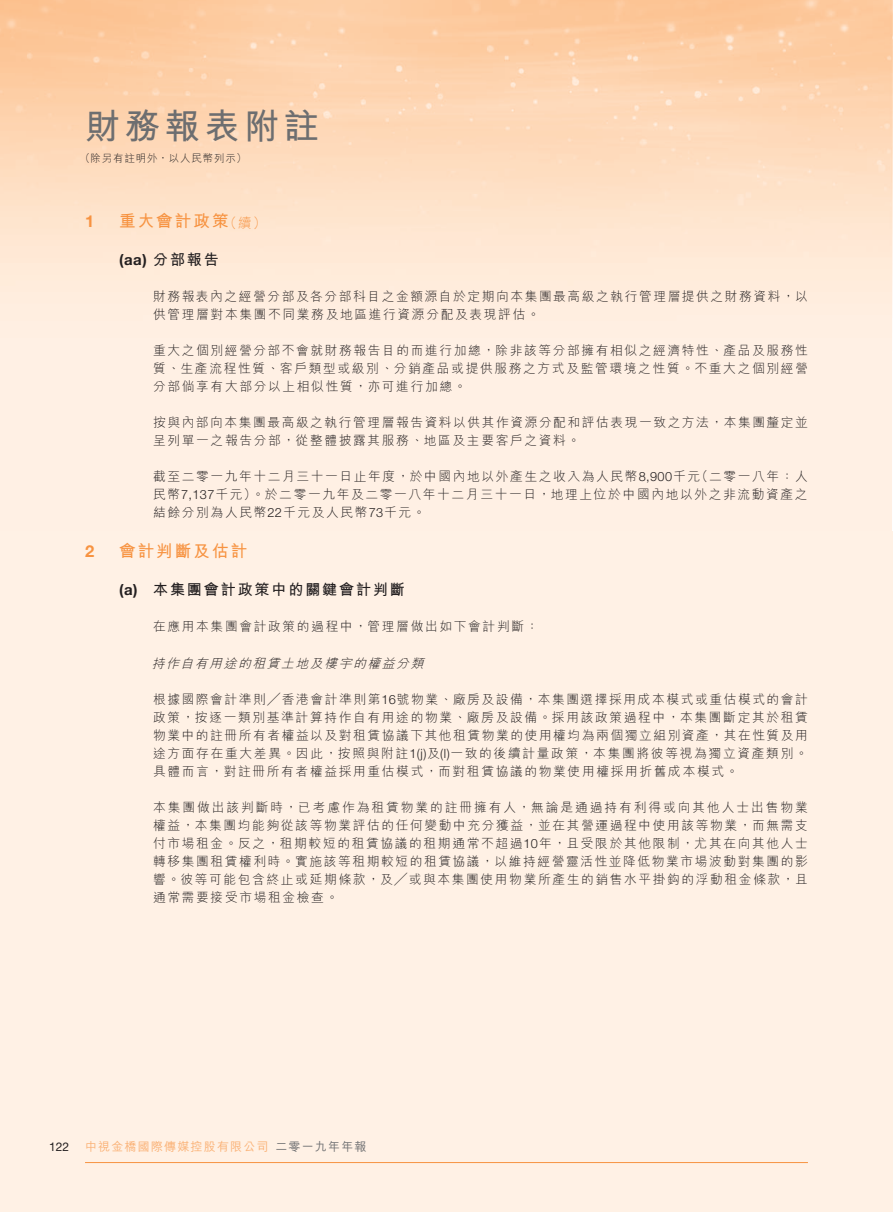
<style>
.page{position:relative;width:893px;height:1212px;background:#fff1e5}
.page>*{position:absolute;margin:0;border:0;box-sizing:border-box;transform-origin:0 0}
.t1{font:35.25px "M Hei HK Bold E Ten B5 H";letter-spacing:.13em;color:#6d6e70}
.t2{font:16.5px "M Hei HK Bold E Ten B5 H";letter-spacing:.13em;color:#f79341}
.t3{font:700 16.5px "Helvetica Neue LT Std";color:#f79341}
.t4{font:15px "M Hei HK Bold E Ten B5 H";letter-spacing:.13em;color:#231f20}
.t5{font:700 15px "Helvetica Neue LT Std";color:#231f20}
.t6{font:12.75px/18px "M Hei HK Light E Ten B5 H";letter-spacing:.13em;color:#231f20;text-align:justify}
.t7{font:italic 12.75px "M Hei HK Light E Ten B5 H";color:#231f20}
.t8{font:12px "M Hei HK Medium E Ten B5 H";letter-spacing:.1em;color:#fab175}
.t9{font:10.5px "M Hei HK Light E Ten B5 H";letter-spacing:.08em;color:#231f20}
.s1{font-family:"M Hei HK Light E Ten B5 H";font-size:13.5px}
.s2{font-family:"M Hei HK Bold E Ten B5 H";font-weight:400}
.s3{font-family:"Helvetica Neue LT Std";font-weight:300}
.s4{font-family:"Helvetica Neue LT Std";font-weight:700}
.s5{color:#6d6e70}
</style>
<div class="page">
<img style="left:0;top:0;width:892px;height:286px">
<img style="left:892px;top:0;width:1px;height:530px">
<hr style="left:85px;top:1162px;width:723px;height:1px;background:#f79341">
<h1 class="t1" style="left:85px;top:113px;width:236px">財務報表附註</h1>
<p class="t9" style="left:80px;top:155px;width:168px">（除另有註明外，以人民幣列示）</p>
<p class="t3" style="left:85px;top:216px;width:11px">1</p>
<p class="t2" style="left:119px;top:215px;width:149px">重大會計政策<span class="s1">（續）</span></p>
<p class="t5" style="left:119px;top:254px;width:101px">(aa) <span class="s2">分部報告</span></p>
<p class="t6" style="left:153px;top:289px;width:656px">財務報表內之經營分部及各分部科目之金額源自於定期向本集團最高級之執行管理層提供之財務資料，以供管理層對本集團不同業務及地區進行資源分配及表現評估。</p>
<p class="t6" style="left:153px;top:343px;width:656px">重大之個別經營分部不會就財務報告目的而進行加總，除非該等分部擁有相似之經濟特性、產品及服務性質、生產流程性質、客戶類型或級別、分銷產品或提供服務之方式及監管環境之性質。不重大之個別經營分部倘享有大部分以上相似性質，亦可進行加總。</p>
<p class="t6" style="left:153px;top:415px;width:656px">按與內部向本集團最高級之執行管理層報告資料以供其作資源分配和評估表現一致之方法，本集團釐定並呈列單一之報告分部，從整體披露其服務、地區及主要客戶之資料。</p>
<p class="t6" style="left:153px;top:469px;width:656px">截至二零一九年十二月三十一日止年度，於中國內地以外產生之收入為人民幣<span class="s3">8,900</span>千元（二零一八年：人民幣<span class="s3">7,137</span>千元）。於二零一九年及二零一八年十二月三十一日，地理上位於中國內地以外之非流動資產之結餘分別為人民幣<span class="s3">22</span>千元及人民幣<span class="s3">73</span>千元。</p>
<p class="t3" style="left:85px;top:546px;width:11px">2</p>
<p class="t2" style="left:119px;top:545px;width:130px">會計判斷及估計</p>
<p class="t4" style="left:119px;top:584px;width:287px"><span class="s4">(a)</span> 本集團會計政策中的關鍵會計判斷</p>
<p class="t6" style="left:153px;top:619px;width:387px">在應用本集團會計政策的過程中，管理層做出如下會計判斷：</p>
<p class="t7" style="left:152px;top:659px;width:276px">持作自有用途的租賃土地及樓宇的權益分類</p>
<p class="t6" style="left:153px;top:692px;width:656px">根據國際會計準則╱香港會計準則第<span class="s3">16</span>號物業、廠房及設備，本集團選擇採用成本模式或重估模式的會計政策，按逐一類別基準計算持作自有用途的物業、廠房及設備。採用該政策過程中，本集團斷定其於租賃物業中的註冊所有者權益以及對租賃協議下其他租賃物業的使用權均為兩個獨立組別資產，其在性質及用途方面存在重大差異。因此，按照與附註<span class="s3">1(j)</span>及<span class="s3">(l)</span>一致的後續計量政策，本集團將彼等視為獨立資產類別。具體而言，對註冊所有者權益採用重估模式，而對租賃協議的物業使用權採用折舊成本模式。</p>
<p class="t6" style="left:153px;top:800px;width:656px">本集團做出該判斷時，已考慮作為租賃物業的註冊擁有人，無論是通過持有利得或向其他人士出售物業權益，本集團均能夠從該等物業評估的任何變動中充分獲益，並在其營運過程中使用該等物業，而無需支付市場租金。反之，租期較短的租賃協議的租期通常不超過<span class="s3">10</span>年，且受限於其他限制，尤其在向其他人士轉移集團租賃權利時。實施該等租期較短的租賃協議，以維持經營靈活性並降低物業市場波動對集團的影響。彼等可能包含終止或延期條款，及╱或與本集團使用物業所產生的銷售水平掛鈎的浮動租金條款，且通常需要接受市場租金檢查。</p>
<p class="t8" style="left:85px;top:1142px;width:283px">中視金橋國際傳媒控股有限公司 <span class="s5">二零一九年年報</span></p>
</div>
